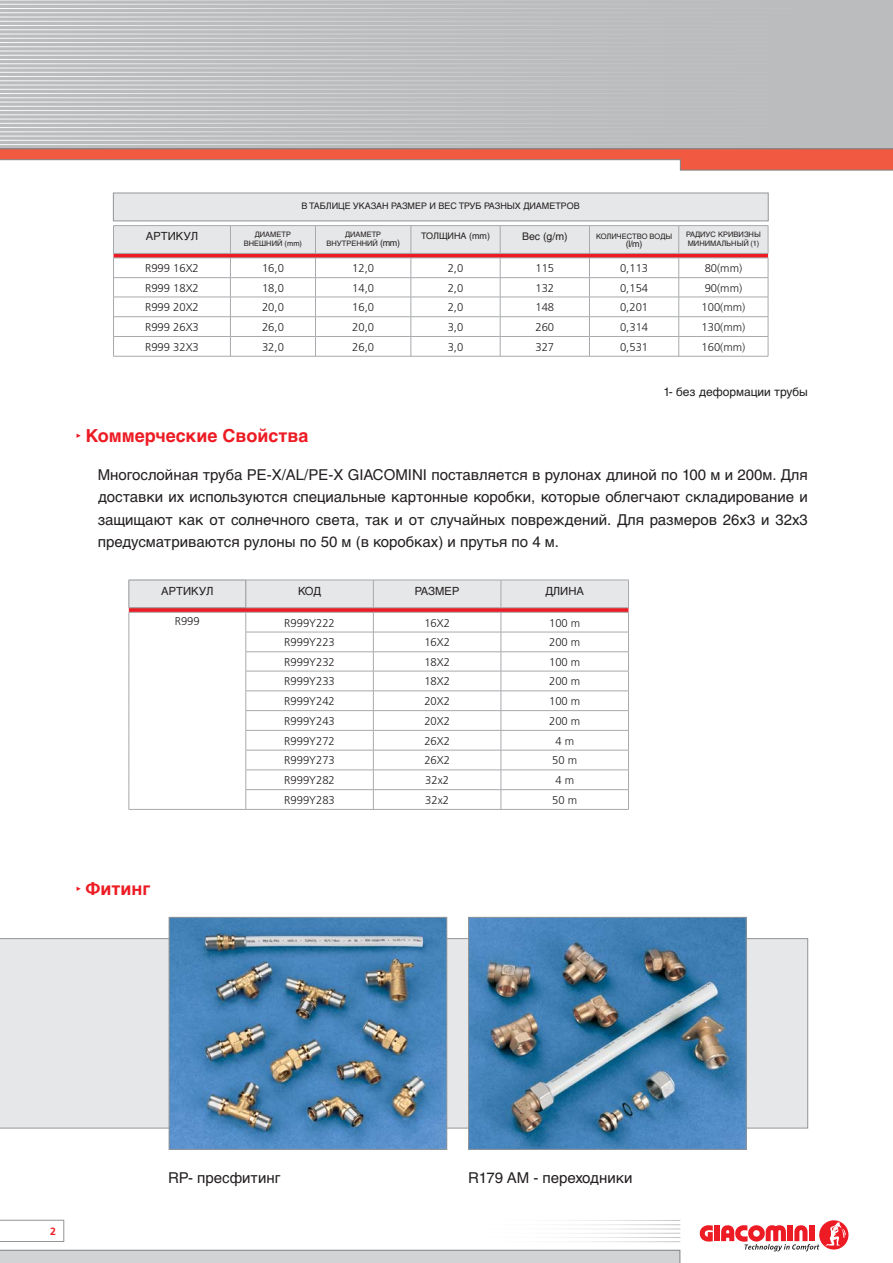
<style>
.page{position:relative;width:893px;height:1263px;background:#fff}
.page>*{position:absolute;margin:0;border:0;box-sizing:border-box;transform-origin:0 0}
.t1{font:700 18px "Helvetica Cyr";color:#ed1c24}
.t2{font:15px/22.5px "Helvetica Cyr Upright";color:#231f20;text-align:justify}
.t3{font:12px "Helvetica Cyr Upright";color:#231f20}
.t4{font:300 11.25px "Frutiger";color:#231f20}
.t5{font:11.25px "Helvetica Cyr Upright";color:#231f20}
.t6{font:10.5px "Helvetica Cyr Upright";color:#231f20}
.t7{font:700 10.5px "Frutiger";color:#ed1c24}
.t8{font:9px "Helvetica Cyr Upright";color:#231f20}
.t9{font:7.5px/8.7px "Helvetica Cyr Upright";color:#231f20;text-align:center}
.s1{font-size:9px}
</style>
<div class="page">
<svg style="left:699px;top:1225px;width:14px;height:17px"></svg>
<div style="left:714px;top:1225px;width:5px;height:16px;background:#ed1c24"></div>
<svg style="left:721px;top:1225px;width:98px;height:26px"></svg>
<svg style="left:819px;top:1220px;width:30px;height:30px"></svg>
<svg style="left:825px;top:1222px;width:21px;height:24px"></svg>
<svg style="left:0;top:1250px;width:680px;height:13px;background:#cccecf"></svg>
<svg style="left:0;top:1220px;width:64px;height:22px"></svg>
<svg style="left:0;top:0;width:893px;height:171px;background:#c5bbbb"></svg>
<hr style="left:246px;top:809px;width:383px;height:1px;background:#a7a9ac">
<hr style="left:129px;top:809px;width:117px;height:1px;background:#a7a9ac">
<svg style="left:129px;top:580px;width:500px;height:229px"></svg>
<hr style="left:113px;top:356px;width:655px;height:1px;background:#a7a9ac">
<hr style="left:113px;top:225px;width:117px;height:1px;background:#a7a9ac">
<hr style="left:230px;top:225px;width:85px;height:1px;background:#a7a9ac">
<hr style="left:315px;top:225px;width:96px;height:1px;background:#a7a9ac">
<hr style="left:411px;top:225px;width:89px;height:1px;background:#a7a9ac">
<hr style="left:500px;top:225px;width:89px;height:1px;background:#a7a9ac">
<hr style="left:589px;top:225px;width:90px;height:1px;background:#a7a9ac">
<hr style="left:679px;top:225px;width:89px;height:1px;background:#a7a9ac">
<svg style="left:113px;top:226px;width:656px;height:130px"></svg>
<hr style="left:679px;top:253px;width:89px;height:1px;background:#a7a9ac">
<div style="left:113px;top:193px;width:655px;height:28px;background:#e6e7e8"></div>
<div style="left:113px;top:193px;width:655px;height:28px;border:1px solid #939598"></div>
<div style="left:0;top:938px;width:808px;height:190px;background:#e6e7e8"></div>
<img style="left:171px;top:919px;width:274px;height:228px">
<div style="left:169px;top:917px;width:278px;height:232px;border:1px solid #939598"></div>
<img style="left:470px;top:919px;width:274px;height:228px">
<div style="left:468px;top:917px;width:278px;height:232px;border:1px solid #939598"></div>
<p class="t8" style="left:302px;top:202px;width:280px">В ТАБЛИЦЕ УКАЗАН РАЗМЕР И ВЕС ТРУБ РАЗНЫХ ДИАМЕТРОВ</p>
<p class="t8" style="left:626px;top:241px;width:18px">(l/m)</p>
<p class="t9" style="left:686px;top:231px;width:76px;text-align:left">РАДИУС КРИВИЗНЫ<br>МИНИМАЛЬНЫЙ (1)</p>
<p class="t5" style="left:146px;top:232px;width:54px">АРТИКУЛ</p>
<p class="t9" style="left:244px;top:231px;width:60px">ДИАМЕТР<br>ВНЕШНИЙ (mm)</p>
<p class="t9" style="left:326px;top:231px;width:75px">ДИАМЕТР<br>ВНУТРЕННИЙ <span class="s1">(mm)</span></p>
<p class="t8" style="left:421px;top:232px;width:70px">ТОЛЩИНА (mm)</p>
<p class="t6" style="left:522px;top:232px;width:47px">Вес (g/m)</p>
<p class="t9" style="left:596px;top:232px;width:77px">КОЛИЧЕСТВО ВОДЫ</p>
<p class="t4" style="left:145px;top:264px;width:55px">R999 16X2</p>
<p class="t4" style="left:262px;top:264px;width:23px">16,0</p>
<p class="t4" style="left:352px;top:264px;width:23px">12,0</p>
<p class="t4" style="left:448px;top:264px;width:17px">2,0</p>
<p class="t4" style="left:535px;top:264px;width:20px">115</p>
<p class="t4" style="left:620px;top:264px;width:30px">0,113</p>
<p class="t4" style="left:705px;top:264px;width:39px">80(mm)</p>
<p class="t4" style="left:145px;top:283px;width:55px">R999 18X2</p>
<p class="t4" style="left:262px;top:283px;width:23px">18,0</p>
<p class="t4" style="left:352px;top:283px;width:23px">14,0</p>
<p class="t4" style="left:448px;top:283px;width:17px">2,0</p>
<p class="t4" style="left:535px;top:283px;width:20px">132</p>
<p class="t4" style="left:620px;top:283px;width:30px">0,154</p>
<p class="t4" style="left:705px;top:283px;width:39px">90(mm)</p>
<p class="t4" style="left:145px;top:303px;width:55px">R999 20X2</p>
<p class="t4" style="left:262px;top:303px;width:23px">20,0</p>
<p class="t4" style="left:352px;top:303px;width:23px">16,0</p>
<p class="t4" style="left:448px;top:303px;width:17px">2,0</p>
<p class="t4" style="left:535px;top:303px;width:20px">148</p>
<p class="t4" style="left:620px;top:303px;width:30px">0,201</p>
<p class="t4" style="left:701px;top:303px;width:45px">100(mm)</p>
<p class="t4" style="left:145px;top:323px;width:55px">R999 26X3</p>
<p class="t4" style="left:262px;top:323px;width:23px">26,0</p>
<p class="t4" style="left:352px;top:323px;width:23px">20,0</p>
<p class="t4" style="left:448px;top:323px;width:17px">3,0</p>
<p class="t4" style="left:535px;top:323px;width:20px">260</p>
<p class="t4" style="left:620px;top:323px;width:30px">0,314</p>
<p class="t4" style="left:701px;top:323px;width:45px">130(mm)</p>
<p class="t4" style="left:145px;top:342px;width:55px">R999 32X3</p>
<p class="t4" style="left:262px;top:342px;width:23px">32,0</p>
<p class="t4" style="left:352px;top:342px;width:23px">26,0</p>
<p class="t4" style="left:448px;top:342px;width:17px">3,0</p>
<p class="t4" style="left:535px;top:342px;width:20px">327</p>
<p class="t4" style="left:620px;top:342px;width:30px">0,531</p>
<p class="t4" style="left:701px;top:342px;width:45px">160(mm)</p>
<p class="t3" style="left:663px;top:387px;width:146px">1- без деформации трубы</p>
<h1 class="t1" style="left:86px;top:429px;width:224px">Коммерческие Свойства</h1>
<p class="t2" style="left:98px;top:465px;width:712px">Многослойная труба PE-X/AL/PE-X GIACOMINI поставляется в рулонах длиной по 100 м и 200м. Для доставки их используются специальные картонные коробки, которые облегчают складирование и защищают как от солнечного света, так и от случайных повреждений. Для размеров 26x3 и 32x3 предусматриваются рулоны по 50 м (в коробках) и прутья по 4 м.</p>
<p class="t5" style="left:161px;top:587px;width:54px">АРТИКУЛ</p>
<p class="t5" style="left:298px;top:587px;width:25px">КОД</p>
<p class="t5" style="left:415px;top:587px;width:46px">РАЗМЕР</p>
<p class="t5" style="left:545px;top:587px;width:40px">ДЛИНА</p>
<p class="t4" style="left:175px;top:616px;width:27px">R999</p>
<p class="t4" style="left:284px;top:618px;width:52px">R999Y222</p>
<p class="t4" style="left:424px;top:618px;width:27px">16X2</p>
<p class="t4" style="left:549px;top:618px;width:33px">100 m</p>
<p class="t4" style="left:284px;top:638px;width:52px">R999Y223</p>
<p class="t4" style="left:424px;top:638px;width:27px">16X2</p>
<p class="t4" style="left:549px;top:638px;width:33px">200 m</p>
<p class="t4" style="left:284px;top:657px;width:52px">R999Y232</p>
<p class="t4" style="left:424px;top:657px;width:27px">18X2</p>
<p class="t4" style="left:549px;top:657px;width:33px">100 m</p>
<p class="t4" style="left:284px;top:677px;width:52px">R999Y233</p>
<p class="t4" style="left:424px;top:677px;width:27px">18X2</p>
<p class="t4" style="left:549px;top:677px;width:33px">200 m</p>
<p class="t4" style="left:284px;top:697px;width:52px">R999Y242</p>
<p class="t4" style="left:424px;top:697px;width:27px">20X2</p>
<p class="t4" style="left:549px;top:697px;width:33px">100 m</p>
<p class="t4" style="left:284px;top:716px;width:52px">R999Y243</p>
<p class="t4" style="left:424px;top:716px;width:27px">20X2</p>
<p class="t4" style="left:549px;top:716px;width:33px">200 m</p>
<p class="t4" style="left:284px;top:736px;width:52px">R999Y272</p>
<p class="t4" style="left:424px;top:736px;width:27px">26X2</p>
<p class="t4" style="left:555px;top:736px;width:20px">4 m</p>
<p class="t4" style="left:284px;top:756px;width:52px">R999Y273</p>
<p class="t4" style="left:424px;top:756px;width:27px">26X2</p>
<p class="t4" style="left:552px;top:756px;width:27px">50 m</p>
<p class="t4" style="left:284px;top:776px;width:52px">R999Y282</p>
<p class="t4" style="left:425px;top:776px;width:25px">32x2</p>
<p class="t4" style="left:555px;top:776px;width:20px">4 m</p>
<p class="t4" style="left:284px;top:795px;width:52px">R999Y283</p>
<p class="t4" style="left:425px;top:795px;width:25px">32x2</p>
<p class="t4" style="left:552px;top:795px;width:27px">50 m</p>
<h1 class="t1" style="left:86px;top:882px;width:66px">Фитинг</h1>
<p class="t7" style="left:50px;top:1227px;width:7px">2</p>
<h2 class="t2" style="left:168px;top:1168px;width:114px">RP- пресфитинг</h2>
<h2 class="t2" style="left:468px;top:1168px;width:166px">R179 AM - переходники</h2>
</div>
